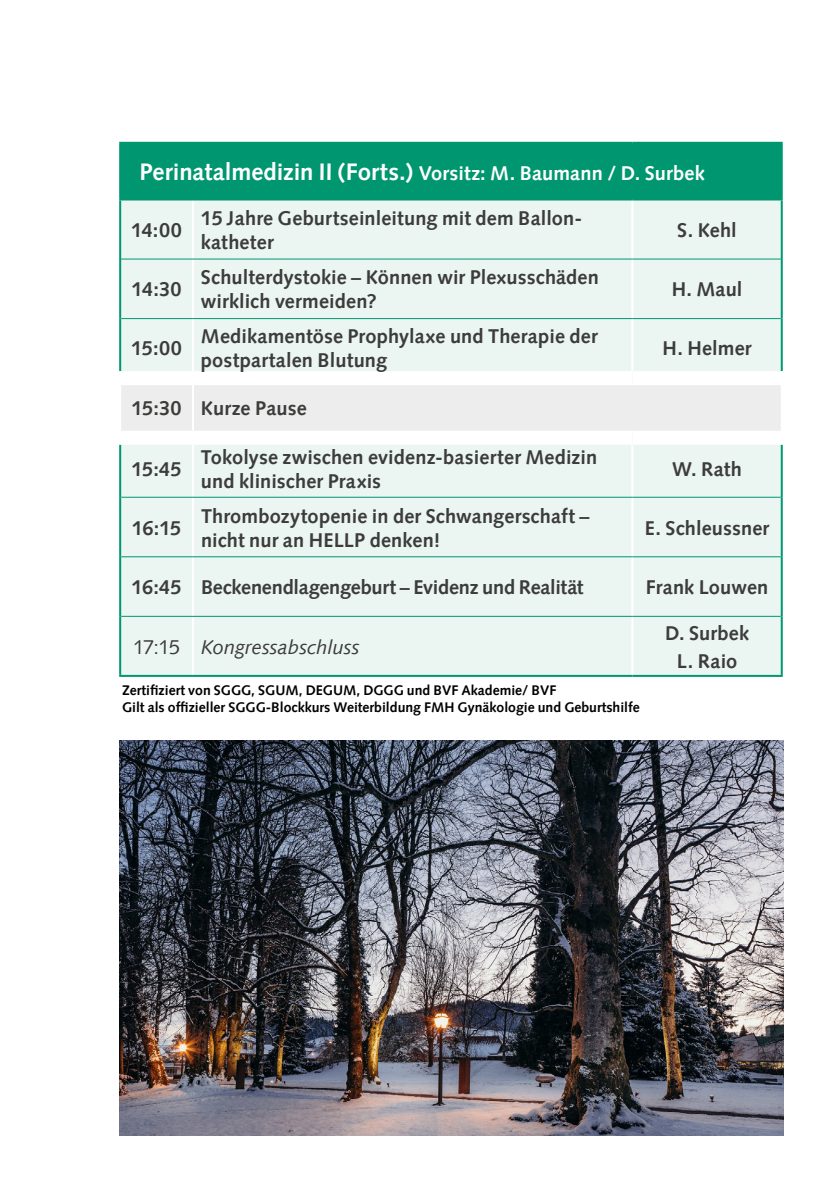
<style>
.page{position:relative;width:840px;height:1191px;background:#fff}
.page>*{position:absolute;margin:0;border:0;box-sizing:border-box;transform-origin:0 0}
.t1{font:700 24px "Syntax LT Pro";color:#fff}
.t2{font:700 20px/24px "Syntax LT Pro";letter-spacing:.005em;color:#3c3c3b}
.t3{font:700 20px "Syntax LT Pro";letter-spacing:-.015em;color:#3c3c3b}
.t4{font:italic 20px "Syntax LT Pro";color:#3c3c3b}
.t5{font:700 14px/16.8px "Syntax LT Pro";color:#000}
.s1{font-size:20px}
.s2{font-style:normal}
</style>
<div class="page">
<div style="left:120px;top:143px;width:661px;height:56px;background:#009770"></div>
<div style="left:121px;top:200px;width:659px;height:475px;background:#ebf5f2"></div>
<div style="left:121px;top:385px;width:659px;height:46px;background:#ededed"></div>
<hr style="left:780px;top:144px;width:2px;height:54px;background:#009770">
<hr style="left:192px;top:385px;width:2px;height:46px;background:#fff">
<hr style="left:119px;top:142px;width:74px;height:2px;background:#009770">
<hr style="left:119px;top:144px;width:2px;height:54px;background:#009770">
<hr style="left:193px;top:142px;width:439px;height:2px;background:#009770">
<hr style="left:632px;top:142px;width:150px;height:2px;background:#009770">
<hr style="left:192px;top:200px;width:2px;height:58px;background:#fff">
<hr style="left:631px;top:200px;width:2px;height:58px;background:#fff">
<hr style="left:192px;top:259px;width:2px;height:59px;background:#fff">
<hr style="left:631px;top:259px;width:2px;height:59px;background:#fff">
<hr style="left:192px;top:319px;width:2px;height:52px;background:#fff">
<hr style="left:631px;top:319px;width:2px;height:52px;background:#fff">
<hr style="left:192px;top:445px;width:2px;height:52px;background:#fff">
<hr style="left:631px;top:445px;width:2px;height:52px;background:#fff">
<hr style="left:192px;top:498px;width:2px;height:58px;background:#fff">
<hr style="left:631px;top:498px;width:2px;height:58px;background:#fff">
<hr style="left:192px;top:557px;width:2px;height:59px;background:#fff">
<hr style="left:631px;top:557px;width:2px;height:59px;background:#fff">
<hr style="left:192px;top:617px;width:2px;height:58px;background:#fff">
<hr style="left:631px;top:617px;width:2px;height:58px;background:#fff">
<hr style="left:119px;top:200px;width:2px;height:59px;background:#009770">
<hr style="left:780px;top:200px;width:2px;height:59px;background:#009770">
<hr style="left:119px;top:259px;width:2px;height:59px;background:#009770">
<hr style="left:780px;top:259px;width:2px;height:59px;background:#009770">
<hr style="left:119px;top:318px;width:2px;height:53px;background:#009770">
<hr style="left:780px;top:318px;width:2px;height:53px;background:#009770">
<hr style="left:119px;top:445px;width:2px;height:52px;background:#009770">
<hr style="left:780px;top:445px;width:2px;height:52px;background:#009770">
<hr style="left:119px;top:497px;width:2px;height:60px;background:#009770">
<hr style="left:780px;top:497px;width:2px;height:60px;background:#009770">
<hr style="left:119px;top:557px;width:2px;height:59px;background:#009770">
<hr style="left:780px;top:557px;width:2px;height:59px;background:#009770">
<hr style="left:119px;top:616px;width:2px;height:59px;background:#009770">
<hr style="left:780px;top:616px;width:2px;height:59px;background:#009770">
<hr style="left:119px;top:675px;width:74px;height:2px;background:#009770">
<hr style="left:193px;top:675px;width:439px;height:2px;background:#009770">
<hr style="left:632px;top:675px;width:150px;height:2px;background:#009770">
<div style="left:119px;top:371px;width:74px;height:14px;background:#fff"></div>
<div style="left:193px;top:371px;width:439px;height:14px;background:#fff"></div>
<div style="left:632px;top:371px;width:150px;height:14px;background:#fff"></div>
<div style="left:119px;top:431px;width:74px;height:14px;background:#fff"></div>
<div style="left:193px;top:431px;width:439px;height:14px;background:#fff"></div>
<div style="left:632px;top:431px;width:150px;height:14px;background:#fff"></div>
<hr style="left:121px;top:258px;width:72px;height:1px;background:#009770">
<hr style="left:193px;top:258px;width:439px;height:1px;background:#009770">
<hr style="left:632px;top:258px;width:148px;height:1px;background:#009770">
<hr style="left:121px;top:318px;width:72px;height:1px;background:#009770">
<hr style="left:193px;top:318px;width:439px;height:1px;background:#009770">
<hr style="left:632px;top:318px;width:148px;height:1px;background:#009770">
<hr style="left:121px;top:497px;width:72px;height:1px;background:#009770">
<hr style="left:193px;top:497px;width:439px;height:1px;background:#009770">
<hr style="left:632px;top:497px;width:148px;height:1px;background:#009770">
<hr style="left:121px;top:556px;width:72px;height:1px;background:#009770">
<hr style="left:193px;top:556px;width:439px;height:1px;background:#009770">
<hr style="left:632px;top:556px;width:148px;height:1px;background:#009770">
<hr style="left:121px;top:616px;width:72px;height:1px;background:#009770">
<hr style="left:193px;top:616px;width:439px;height:1px;background:#009770">
<hr style="left:632px;top:616px;width:148px;height:1px;background:#009770">
<hr style="left:119px;top:198px;width:74px;height:2px;background:#009770">
<hr style="left:193px;top:198px;width:439px;height:2px;background:#009770">
<hr style="left:632px;top:198px;width:150px;height:2px;background:#009770">
<img style="left:119px;top:740px;width:663px;height:395px">
<p class="t1" style="left:139px;top:158px;width:566px">Perinatalmedizin II (Forts.) <span class="s1">Vorsitz: M. Baumann / D. Surbek</span></p>
<p class="t2" style="left:131px;top:218px;width:52px">14:00</p>
<p class="t2" style="left:201px;top:206px;width:383px">15 Jahre Geburtseinleitung mit dem Ballon&shy;katheter</p>
<p class="t2" style="left:677px;top:218px;width:61px">S. Kehl</p>
<p class="t2" style="left:131px;top:277px;width:51px">14:30</p>
<p class="t2" style="left:131px;top:336px;width:52px">15:00</p>
<p class="t2" style="left:201px;top:265px;width:399px">Schulterdystokie – Können wir Plexusschäden wirklich vermeiden?</p>
<p class="t2" style="left:201px;top:324px;width:398px">Medikamentöse Prophylaxe und Therapie der postpartalen Blutung</p>
<p class="t2" style="left:131px;top:396px;width:176px">15:30 Kurze Pause</p>
<p class="t2" style="left:131px;top:457px;width:52px">15:45</p>
<p class="t2" style="left:132px;top:515px;width:51px">16:15</p>
<p class="t2" style="left:201px;top:445px;width:397px">Tokolyse zwischen evidenz-basierter Medizin und klinischer Praxis</p>
<p class="t2" style="left:201px;top:503px;width:390px">Thrombozytopenie in der Schwangerschaft – nicht nur an HELLP denken!</p>
<p class="t2" style="left:671px;top:277px;width:72px">H. Maul</p>
<p class="t2" style="left:662px;top:336px;width:90px">H. Helmer</p>
<p class="t2" style="left:671px;top:457px;width:72px">W. Rath</p>
<p class="t2" style="left:644px;top:515px;width:126px">E. Schleussner</p>
<p class="t3" style="left:131px;top:575px;width:453px">16:45 Beckenendlagengeburt – Evidenz und Realität</p>
<p class="t2" style="left:645px;top:575px;width:124px">Frank Louwen</p>
<p class="t4" style="left:133px;top:635px;width:228px"><span class="s2">17:15</span> Kongressabschluss</p>
<p class="t2" style="left:664px;top:618px;width:85px;line-height:28px;text-align:center">D. Surbek<br>L. Raio</p>
<p class="t5" style="left:122px;top:682px;width:519px">Zertifiziert von SGGG, SGUM, DEGUM, DGGG und BVF Akademie/ BVF<br>Gilt als offizieller SGGG-Blockkurs Weiterbildung FMH Gynäkologie und Geburtshilfe</p>
</div>
